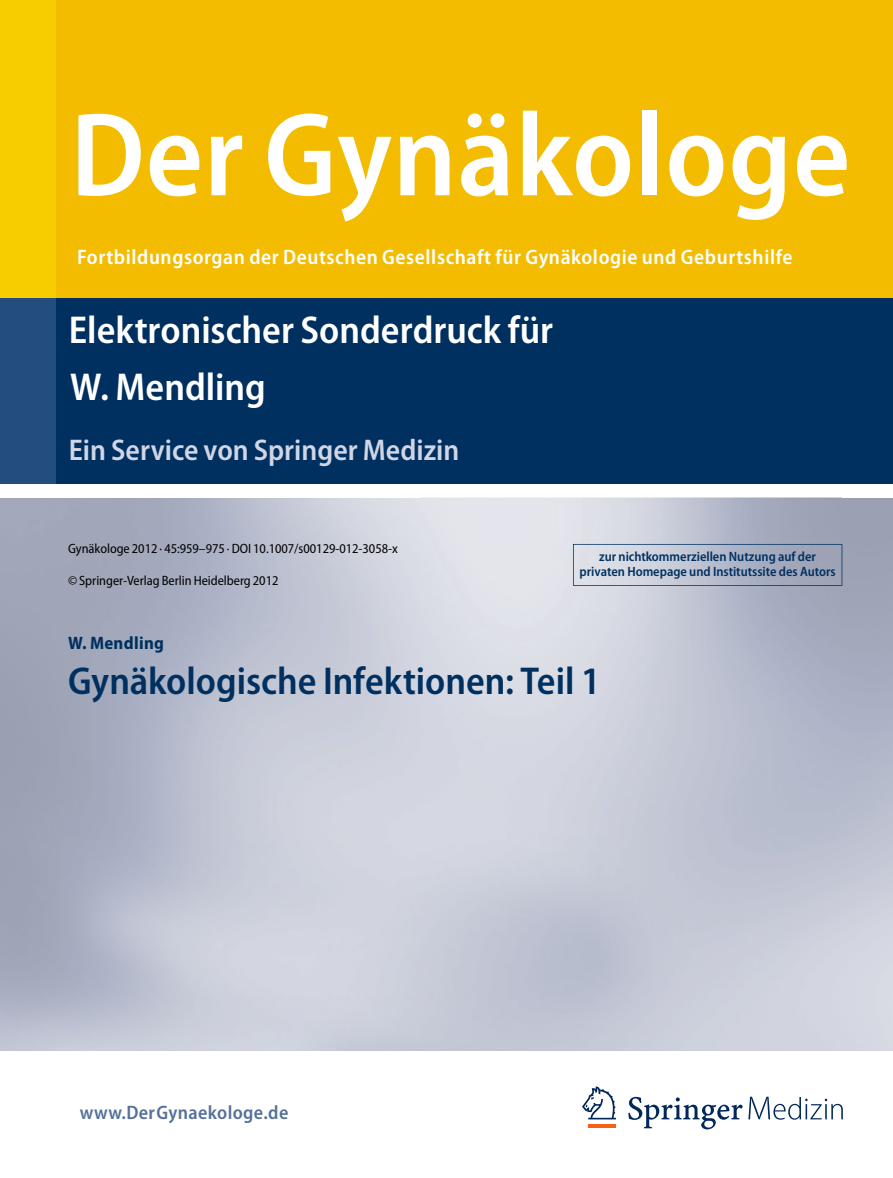
<style>
.page{position:relative;width:893px;height:1178px;background:#fff}
.page>*{position:absolute;margin:0;border:0;box-sizing:border-box;transform-origin:0 0}
.t1{font:600 semi-condensed 120px "Myriad Pro";letter-spacing:.01em;color:#fff}
.t2{font:600 semi-condensed 39px "Myriad Pro";color:#fff}
.t3{font:600 semi-condensed 39px "Myriad Pro";color:#003060}
.t4{font:600 semi-condensed 30px "Myriad Pro";color:#d0d6e5}
.t5{font:600 semi-condensed 21px "Myriad Pro";letter-spacing:.03em;color:#fff}
.t6{font:600 semi-condensed 19.5px "Myriad Pro";letter-spacing:.02em;color:#55719a}
.t7{font:700 semi-condensed 18px "Myriad Pro";letter-spacing:.015em;color:#003060}
.t8{font:semi-condensed 13.5px "Myriad Pro";color:#000}
.t9{font:600 semi-condensed 13.5px/15px "Myriad Pro";letter-spacing:-.005em;color:#003060;text-align:center}
</style>
<div class="page">
<div style="left:55px;top:298px;width:838px;height:185px;background:#003060"></div>
<div style="left:0;top:298px;width:55px;height:185px;background:#224d7c"></div>
<img style="left:0;top:497px;width:893px;height:553px">
<svg style="left:573px;top:544px;width:269px;height:42px;background:#b4baca"></svg>
<div style="left:55px;top:0;width:838px;height:298px;background:#f3bc00"></div>
<div style="left:0;top:0;width:55px;height:298px;background:#f7cd00"></div>
<hr style="left:588px;top:1125px;width:28px;height:3px;background:#f76013">
<svg style="left:582px;top:1086px;width:34px;height:33px"></svg>
<svg style="left:628px;top:1097px;width:215px;height:32px"></svg>
<h1 class="t1" style="left:70px;top:89px;width:781px">Der Gynäkologe</h1>
<h3 class="t5" style="left:77px;top:245px;width:717px">Fortbildungsorgan der Deutschen Gesellschaft für Gynäkologie und Geburtshilfe</h3>
<h2 class="t2" style="left:69px;top:308px;width:486px">Elektronischer Sonderdruck für</h2>
<h2 class="t2" style="left:70px;top:365px;width:197px">W. Mendling</h2>
<h3 class="t4" style="left:69px;top:433px;width:392px">Ein Service von Springer Medizin</h3>
<p class="t8" style="left:68px;top:541px;width:331px">Gynäkologe 2012 · 45:959–975 · DOI 10.1007/s00129-012-3058-x</p>
<p class="t8" style="left:68px;top:573px;width:212px">© Springer-Verlag Berlin Heidelberg 2012</p>
<p class="t9" style="left:580px;top:549px;width:258px">zur nichtkommerziellen Nutzung auf der privaten Homepage und Institutssite des Autors</p>
<h3 class="t7" style="left:68px;top:632px;width:97px">W. Mendling</h3>
<h2 class="t3" style="left:68px;top:659px;width:534px">Gynäkologische Infektionen: Teil 1</h2>
<h3 class="t6" style="left:80px;top:1102px;width:210px">www.DerGynaekologe.de</h3>
</div>
